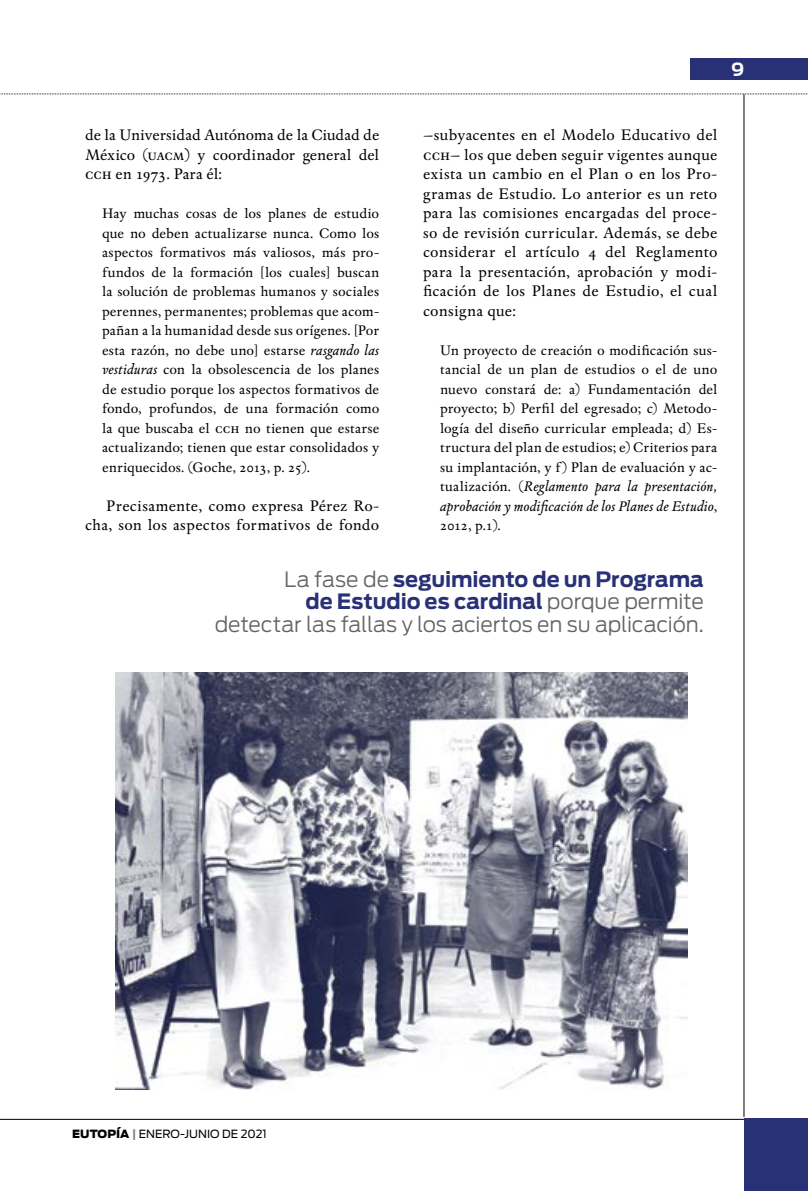
<style>
.page{position:relative;width:808px;height:1191px;background:#fff}
.page>*{position:absolute;margin:0;border:0;box-sizing:border-box;transform-origin:0 0}
.t1{font:300 21px/22.5px "Antenna";letter-spacing:-.01em;color:#636466;text-align:right}
.t2{font:700 18px "Antenna";color:#fff}
.t3{font:16.05px/19.5px "Espinosa Nova";letter-spacing:.005em;color:#000;text-align:justify}
.t4{font:14.55px/19.5px "Espinosa Nova";letter-spacing:.005em;color:#000;text-align:justify}
.t5{font:11.25px "Antenna";color:#000}
.s1{font-style:italic}
.s2{font-weight:700;color:#283175}
.s3{font-weight:900}
.s4{font-weight:700;color:#808285}
</style>
<div class="page">
<div style="left:691px;top:58px;width:117px;height:22px;background:#283175"></div>
<svg style="left:0;top:94px;width:808px;height:1px"></svg>
<hr style="left:0;top:1119px;width:744px;height:1px;background:#000">
<hr style="left:744px;top:94px;width:1px;height:1023px;background:#000">
<div style="left:744px;top:1118px;width:64px;height:73px;background:#283175"></div>
<img style="left:116px;top:672px;width:571px;height:417px">
<p class="t2" style="left:731px;top:58px;width:15px">9</p>
<p class="t3" style="left:85px;top:126px;width:296px">de la Universidad Autónoma de la Ciudad de México (uacm) y coordinador general del cch en 1973. Para él:</p>
<p class="t4" style="left:102px;top:204px;width:279px">Hay muchas cosas de los planes de estudio que no deben actualizarse nunca. Como los aspectos formativos más valiosos, más pro&shy;fundos de la formación [los cuales] buscan la solución de problemas humanos y sociales perennes, permanentes; problemas que acom&shy;pañan a la humanidad desde sus orígenes. [Por esta razón, no debe uno] estarse <span class="s1">rasgando las vestiduras</span> con la obsolescencia de los planes de estudio porque los aspectos formativos de fondo, profundos, de una formación como la que buscaba el cch no tienen que estarse actualizando; tienen que estar consolidados y enriquecidos. (Goche, 2013, p. 25).</p>
<p class="t3" style="left:85px;top:496px;width:296px;text-align:right">Precisamente, como expresa Pérez Ro&shy;cha, son los aspectos formativos de fondo</p>
<p class="t3" style="left:423px;top:126px;width:296px">–subyacentes en el Modelo Educativo del cch– los que deben seguir vigentes aunque exista un cambio en el Plan o en los Pro&shy;gramas de Estudio. Lo anterior es un reto para las comisiones encargadas del proce&shy;so de revisión curricular. Además, se debe considerar el artículo 4 del Reglamento para la presentación, aprobación y modi&shy;ficación de los Planes de Estudio, el cual consigna que:</p>
<p class="t4" style="left:440px;top:341px;width:279px">Un proyecto de creación o modificación sus&shy;tancial de un plan de estudios o el de uno nuevo constará de: a) Fundamentación del proyecto; b) Perfil del egresado; c) Metodo&shy;logía del diseño curricular empleada; d) Es&shy;tructura del plan de estudios; e) Criterios para su implantación, y f) Plan de evaluación y ac&shy;tualización. (<span class="s1">Reglamento para la presentación, aprobación y modificación de los Planes de Estudio</span>, 2012, p.1).</p>
<h1 class="t1" style="left:215px;top:568px;width:490px">La fase de <span class="s2">seguimiento de un Programa<br>de Estudio es cardinal</span> porque permite detectar las fallas y los aciertos en su aplicación.</h1>
<p class="t5" style="left:72px;top:1127px;width:196px"><span class="s3">EUTOPÍA</span> <span class="s4">|</span> ENERO-JUNIO DE 2021</p>
</div>
